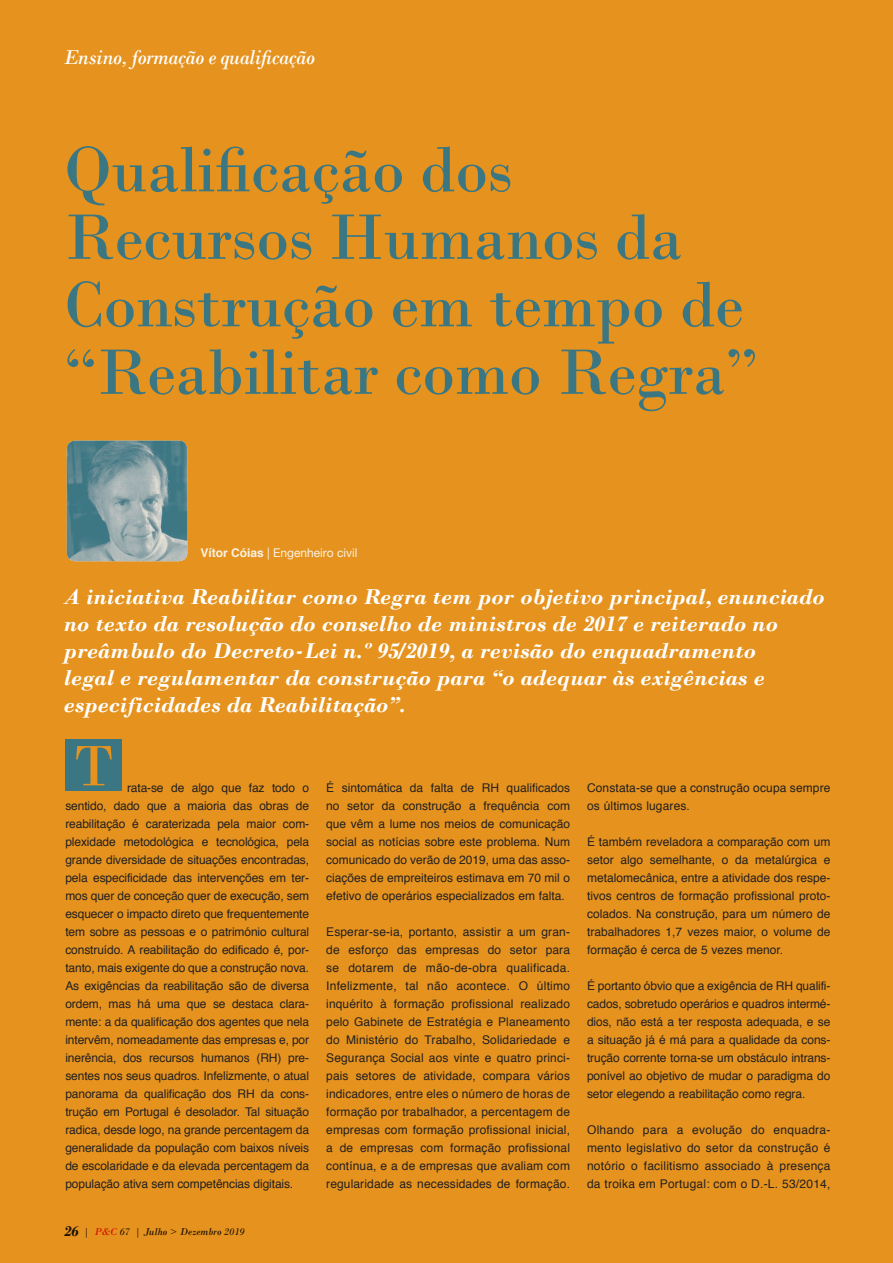
<style>
.page{position:relative;width:893px;height:1263px;background:#e5931e}
.page>*{position:absolute;margin:0;border:0;box-sizing:border-box;transform-origin:0 0}
.t1{font:67.5px/67.5px "Bodoni";letter-spacing:-.01em;color:#3b7783}
.t2{font:60px "Bodoni";color:#e5931e}
.t3{font:italic 700 22.5px/27px "Bodoni";color:#fff}
.t4{font:italic 21px "Bodoni";letter-spacing:-.025em;color:#fff}
.t5{font:12px/18px "Helvetica";color:#231f20;text-align:justify}
.t6{font:12px "Helvetica Neue";color:#fbf1e3}
.t7{font:italic 10.5px "Bodoni";letter-spacing:.01em;color:#231f20}
.s1{font-family:"Helvetica";font-weight:700}
.s2{font-weight:700;font-size:15px}
.s3{color:#ee1d23}
</style>
<div class="page">
<div style="left:65px;top:740px;width:57px;height:51px;background:#3b7783"></div>
<img style="left:67px;top:441px;width:120px;height:120px">
<h3 class="t4" style="left:64px;top:45px;width:253px">Ensino, formação e qualificação</h3>
<h1 class="t1" style="left:64px;top:136px;width:696px">Qualificação dos<br>Recursos Humanos da<br>Construção em tempo de “Reabilitar como Regra”</h1>
<p class="t6" style="left:200px;top:544px;width:159px"><span class="s1">Vítor Cóias</span> | Engenheiro civil</p>
<p class="t3" style="left:64px;top:583px;width:762px">A iniciativa Reabilitar como Regra tem por objetivo principal, enunciado no texto da resolução do conselho de ministros de 2017 e reiterado no preâmbulo do Decreto-Lei n.º 95/2019, a revisão do enquadramento<br>legal e regulamentar da construção para “o adequar às exigências e especificidades da Reabilitação”.</p>
<h2 class="t2" style="left:75px;top:730px;width:40px">T</h2>
<p class="t5" style="left:65px;top:779px;width:245px;text-indent:62px">rata-se de algo que faz todo o sentido, dado que a maioria das obras de reabilitação é caraterizada pela maior com&shy;plexidade metodológica e tecnológica, pela grande diversidade de situações encontradas, pela especificidade das intervenções em ter&shy;mos quer de conceção quer de execução, sem esquecer o impacto direto que frequentemente tem sobre as pessoas e o património cultural construído. A reabilitação do edificado é, por&shy;tanto, mais exigente do que a construção nova.<br>As exigências da reabilitação são de diversa ordem, mas há uma que se destaca clara&shy;mente: a da qualificação dos agentes que nela intervêm, nomeadamente das empresas e, por inerência, dos recursos humanos (RH) pre&shy;sentes nos seus quadros. Infelizmente, o atual panorama da qualificação dos RH da cons&shy;trução em Portugal é desolador. Tal situação radica, desde logo, na grande percentagem da generalidade da população com baixos níveis de escolaridade e da elevada percentagem da população ativa sem competências digitais.</p>
<p class="t7" style="left:64px;top:1225px;width:183px"><span class="s2">26</span> | <span class="s3">P&amp;C</span> 67 | Julho &gt; Dezembro 2019</p>
<p class="t5" style="left:326px;top:779px;width:245px">É sintomática da falta de RH qualificados no setor da construção a frequência com que vêm a lume nos meios de comunicação social as notícias sobre este problema. Num comunicado do verão de 2019, uma das asso&shy;ciações de empreiteiros estimava em 70 mil o efetivo de operários especializados em falta.</p>
<p class="t5" style="left:326px;top:923px;width:245px">Esperar-se-ia, portanto, assistir a um gran&shy;de esforço das empresas do setor para se dotarem de mão-de-obra qualificada.<br>Infelizmente, tal não acontece. O último inquérito à formação profissional realizado pelo Gabinete de Estratégia e Planeamento do Ministério do Trabalho, Solidariedade e Segurança Social aos vinte e quatro princi&shy;pais setores de atividade, compara vários indicadores, entre eles o número de horas de formação por trabalhador, a percentagem de empresas com formação profissional inicial, a de empresas com formação profissional contínua, e a de empresas que avaliam com regularidade as necessidades de formação.</p>
<p class="t5" style="left:587px;top:779px;width:245px">Constata-se que a construção ocupa sempre os últimos lugares.</p>
<p class="t5" style="left:587px;top:833px;width:245px">É também reveladora a comparação com um setor algo semelhante, o da metalúrgica e metalomecânica, entre a atividade dos respe&shy;tivos centros de formação profissional proto&shy;colados. Na construção, para um número de trabalhadores 1,7 vezes maior, o volume de formação é cerca de 5 vezes menor.</p>
<p class="t5" style="left:587px;top:977px;width:245px">É portanto óbvio que a exigência de RH qualifi&shy;cados, sobretudo operários e quadros intermé&shy;dios, não está a ter resposta adequada, e se a situação já é má para a qualidade da cons&shy;trução corrente torna-se um obstáculo intrans&shy;ponível ao objetivo de mudar o paradigma do setor elegendo a reabilitação como regra.</p>
<p class="t5" style="left:587px;top:1121px;width:245px">Olhando para a evolução do enquadra&shy;mento legislativo do setor da construção é notório o facilitismo associado à presença da troika em Portugal: com o D.-L. 53/2014,</p>
</div>
